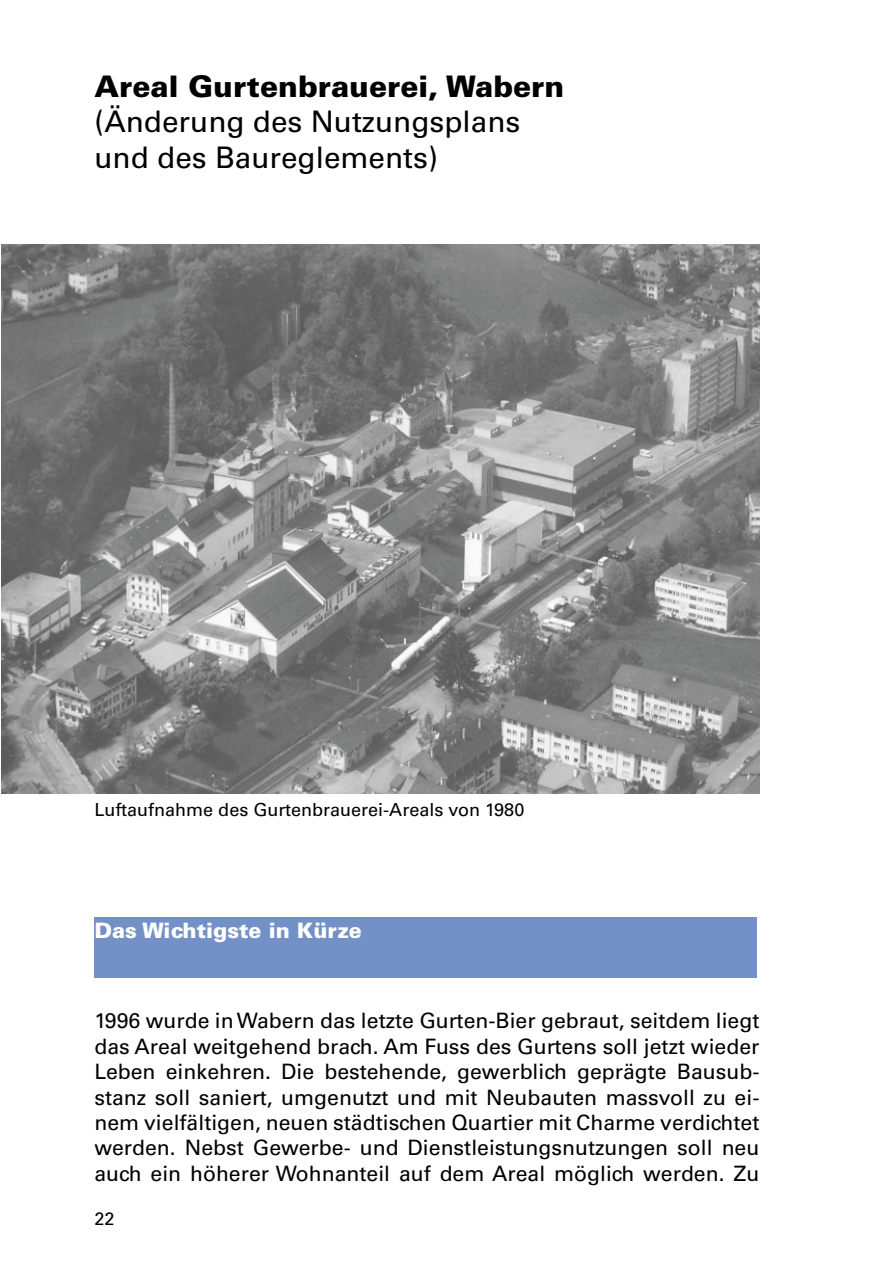
<style>
.page{position:relative;width:893px;height:1263px;background:#fff}
.page>*{position:absolute;margin:0;border:0;box-sizing:border-box;transform-origin:0 0}
.t1{font:29.7px/35.7px "Univers LT";color:#000}
.t2{font:900 29.7px "Univers LT";color:#000}
.t3{font:21.15px/25.5px "Univers LT";color:#000;text-align:justify}
.t4{font:900 21.15px "Univers LT";color:#fff}
.t5{font:18px "Univers LT";color:#000}
</style>
<div class="page">
<div style="left:94px;top:917px;width:663px;height:60px;background:#7391c6"></div>
<img style="left:1px;top:245px;width:758px;height:548px">
<h1 class="t2" style="left:94px;top:68px;width:471px">Areal Gurtenbrauerei, Wabern</h1>
<h1 class="t1" style="left:94px;top:104px;width:427px">(Änderung des Nutzungsplans und des Baureglements)</h1>
<p class="t5" style="left:94px;top:800px;width:431px">Luftaufnahme des Gurtenbrauerei-Areals von 1980</p>
<p class="t4" style="left:94px;top:918px;width:269px">Das Wichtigste in Kürze</p>
<p class="t3" style="left:94px;top:1008px;width:666px">1996 wurde in Wabern das letzte Gurten-Bier gebraut, seitdem liegt das Areal weitgehend brach. Am Fuss des Gurtens soll jetzt wieder Leben einkehren. Die bestehende, gewerblich geprägte Bausub&shy;stanz soll saniert, umgenutzt und mit Neubauten massvoll zu ei&shy;nem vielfältigen, neuen städtischen Quartier mit Charme verdichtet werden. Nebst Gewerbe- und Dienstleistungsnutzungen soll neu auch ein höherer Wohnanteil auf dem Areal möglich werden. Zu</p>
<p class="t5" style="left:94px;top:1209px;width:22px">22</p>
</div>
